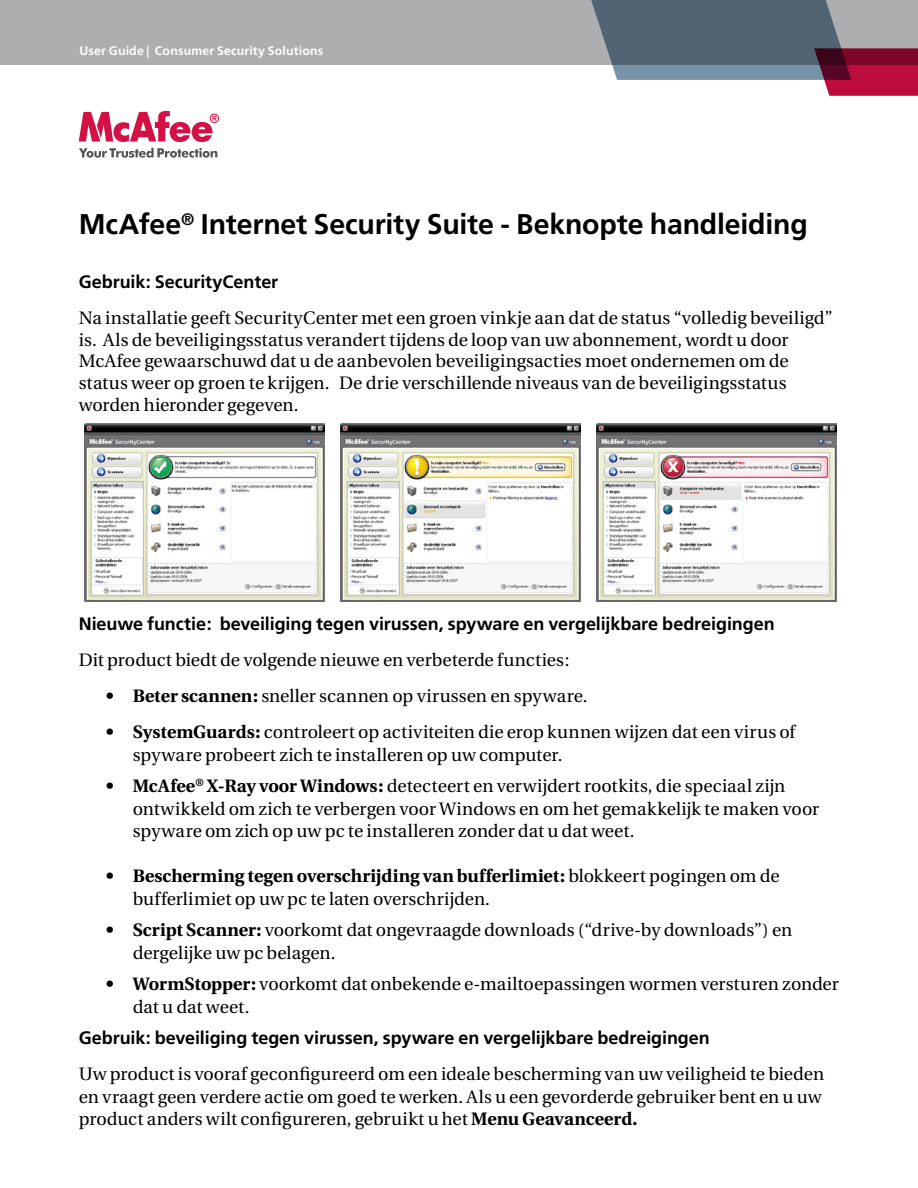
<style>
.page{position:relative;width:918px;height:1188px;background:#fff}
.page>*{position:absolute;margin:0;border:0;box-sizing:border-box;transform-origin:0 0}
.t1{font:700 28.5px "Frutiger";letter-spacing:-.005em;color:#000}
.t2{font:18px/22.5px "Utopia";color:#000}
.t3{font:700 18px "Frutiger";letter-spacing:-.005em;color:#000}
.t4{font:700 18px/36px "Utopia";color:#000}
.t5{font:700 12.3px "Frutiger";letter-spacing:.015em;color:#fff}
.s1{font-weight:700}
</style>
<div class="page">
<div style="left:0;top:0;width:918px;height:65px;background:#acaeb0"></div>
<svg style="left:591px;top:0;width:327px;height:96px"></svg>
<svg style="left:79px;top:111px;width:140px;height:31px"></svg>
<svg style="left:79px;top:148px;width:138px;height:10px"></svg>
<img style="left:84px;top:424px;width:241px;height:177px">
<img style="left:340px;top:424px;width:241px;height:177px">
<img style="left:596px;top:424px;width:240px;height:177px">
<p class="t5" style="left:79px;top:43px;width:245px">User Guide | Consumer Security Solutions</p>
<h1 class="t1" style="left:79px;top:207px;width:731px">McAfee<sup>®</sup> Internet Security Suite - Beknopte handleiding</h1>
<p class="t3" style="left:79px;top:271px;width:201px">Gebruik: SecurityCenter</p>
<p class="t2" style="left:79px;top:307px;width:755px;line-height:21.9px">Na installatie geeft SecurityCenter met een groen vinkje aan dat de status “volledig beveiligd” is. Als de beveiligingsstatus verandert tijdens de loop van uw abonnement, wordt u door McAfee gewaarschuwd dat u de aanbevolen beveiligingsacties moet ondernemen om de status weer op groen te krijgen. De drie verschillende niveaus van de beveiligingsstatus worden hieronder gegeven.</p>
<p class="t3" style="left:79px;top:613px;width:698px">Nieuwe functie: beveiliging tegen virussen, spyware en vergelijkbare bedreigingen</p>
<p class="t2" style="left:133px;top:642px;width:664px;line-height:36px;text-indent:-54px">Dit product biedt de volgende nieuwe en verbeterde functies:<br><span class="s1">Beter scannen:</span> sneller scannen op virussen en spyware.<br><span class="s1">SystemGuards:</span> controleert op activiteiten die erop kunnen wijzen dat een virus of</p>
<p class="t2" style="left:133px;top:739px;width:654px;line-height:31.5px">spyware probeert zich te installeren op uw computer.<br><span class="s1">McAfee</span><sup>®</sup> <span class="s1">X-Ray voor Windows:</span> detecteert en verwijdert rootkits, die speciaal zijn</p>
<p class="t2" style="left:133px;top:797px;width:688px">ontwikkeld om zich te verbergen voor Windows en om het gemakkelijk te maken voor spyware om zich op uw pc te installeren zonder dat u dat weet.</p>
<p class="t2" style="left:133px;top:865px;width:648px"><span class="s1">Bescherming tegen overschrijding van bufferlimiet:</span> blokkeert pogingen om de bufferlimiet op uw pc te laten overschrijden.</p>
<p class="t2" style="left:133px;top:919px;width:661px"><span class="s1">Script Scanner:</span> voorkomt dat ongevraagde downloads (“drive-by downloads”) en dergelijke uw pc belagen.</p>
<p class="t2" style="left:133px;top:973px;width:708px"><span class="s1">WormStopper:</span> voorkomt dat onbekende e-mailtoepassingen wormen versturen zonder dat u dat weet.</p>
<p class="t3" style="left:79px;top:1027px;width:633px">Gebruik: beveiliging tegen virussen, spyware en vergelijkbare bedreigingen</p>
<p class="t2" style="left:79px;top:1063px;width:747px">Uw product is vooraf geconfigureerd om een ideale bescherming van uw veiligheid te bieden en vraagt geen verdere actie om goed te werken. Als u een gevorderde gebruiker bent en u uw product anders wilt configureren, gebruikt u het <span class="s1">Menu Geavanceerd.</span></p>
<p class="t4" style="left:106px;top:678px;width:10px">• •</p>
<p class="t4" style="left:106px;top:768px;width:10px">•</p>
<p class="t4" style="left:106px;top:858px;width:10px">•</p>
<p class="t4" style="left:106px;top:912px;width:10px">•</p>
<p class="t4" style="left:106px;top:966px;width:10px">•</p>
</div>
